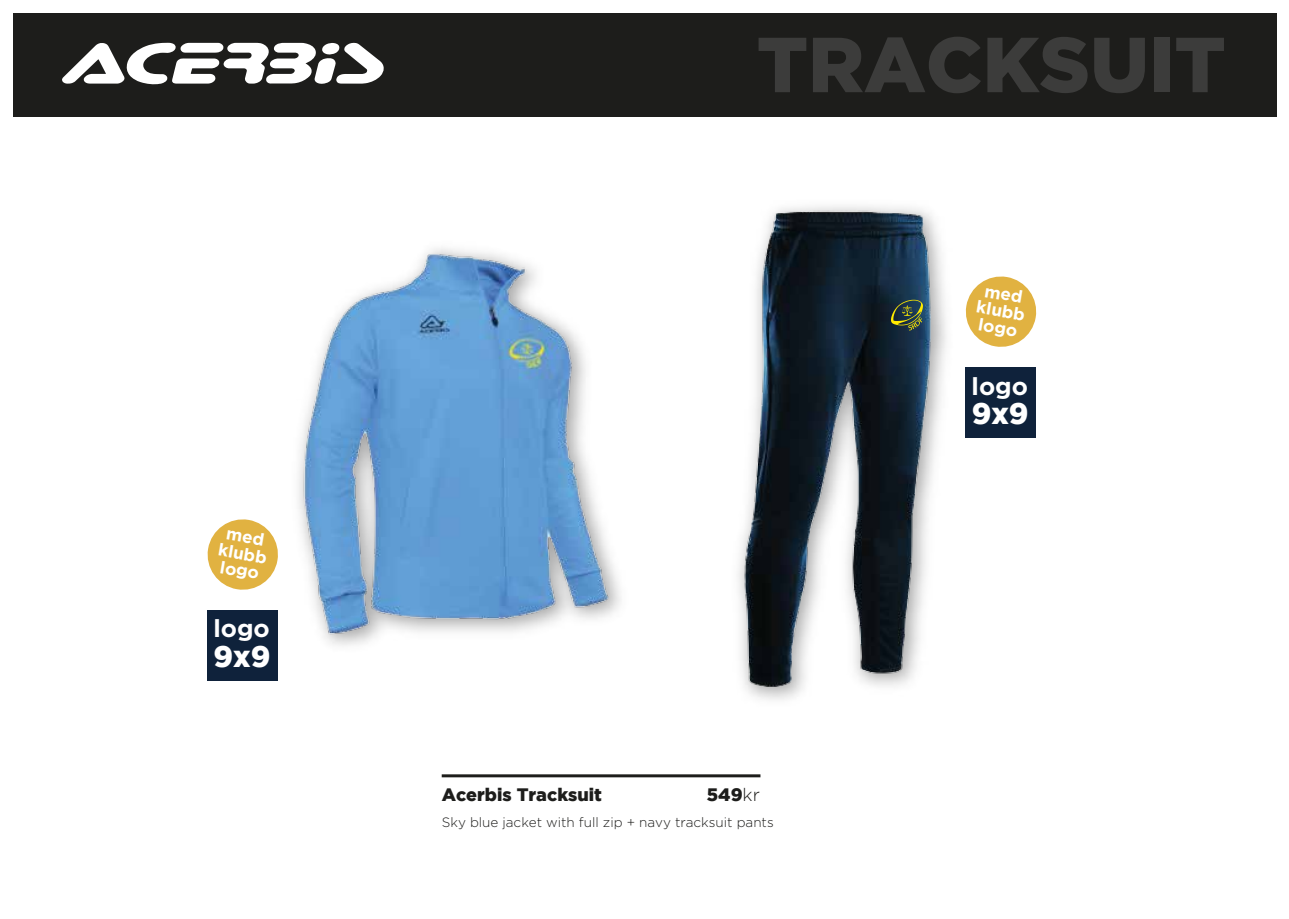
<style>
.page{position:relative;width:1289px;height:919px;background:#fff}
.page>*{position:absolute;margin:0;border:0;box-sizing:border-box;transform-origin:0 0}
.t1{font:900 77.7px "Gotham";color:#3c3c3b}
.t2{font:900 29.7px "Gotham";color:#fff}
.t3{font:700 24.45px "Gotham";color:#fff}
.t4{font:900 18px "Gotham";color:#1d1d1b}
.t5{font:700 17.1px/17px "Gotham";color:#fff;text-align:center}
.t6{font:300 13.5px "Gotham";color:#1d1d1b}
.s1{font-weight:300}
</style>
<div class="page">
<img style="left:243px;top:248px;width:378px;height:433px">
<div style="left:13px;top:13px;width:1263px;height:103px;background:#1d1d1b"></div>
<div style="left:207px;top:610px;width:70px;height:70px;background:#0f223b"></div>
<img style="left:738px;top:206px;width:209px;height:494px">
<svg style="left:62px;top:42px;width:322px;height:43px"></svg>
<svg style="left:207px;top:516px;width:74px;height:76px"></svg>
<div style="left:965px;top:367px;width:70px;height:71px;background:#0f223b"></div>
<svg style="left:965px;top:276px;width:72px;height:71px"></svg>
<hr style="left:441px;top:774px;width:319px;height:3px;background:#1d1d1b">
<svg style="left:891px;top:300px;width:32px;height:30px"></svg>
<p class="t5" style="left:223px;top:524px;width:51px;rotate:10deg">med klubb logo</p>
<h3 class="t3" style="left:213px;top:612px;width:58px">logo</h3>
<h2 class="t2" style="left:213px;top:639px;width:58px">9x9</h2>
<h1 class="t1" style="left:756px;top:20px;width:470px">TRACKSUIT</h1>
<p class="t5" style="left:981px;top:281px;width:51px;rotate:10deg">med klubb logo</p>
<h3 class="t4" style="left:441px;top:784px;width:162px">Acerbis Tracksuit</h3>
<h3 class="t4" style="left:707px;top:784px;width:54px">549<span class="s1">kr</span></h3>
<p class="t6" style="left:442px;top:814px;width:333px">Sky blue jacket with full zip + navy tracksuit pants</p>
<h3 class="t3" style="left:971px;top:369px;width:58px">logo</h3>
<h2 class="t2" style="left:971px;top:396px;width:58px">9x9</h2>
</div>
